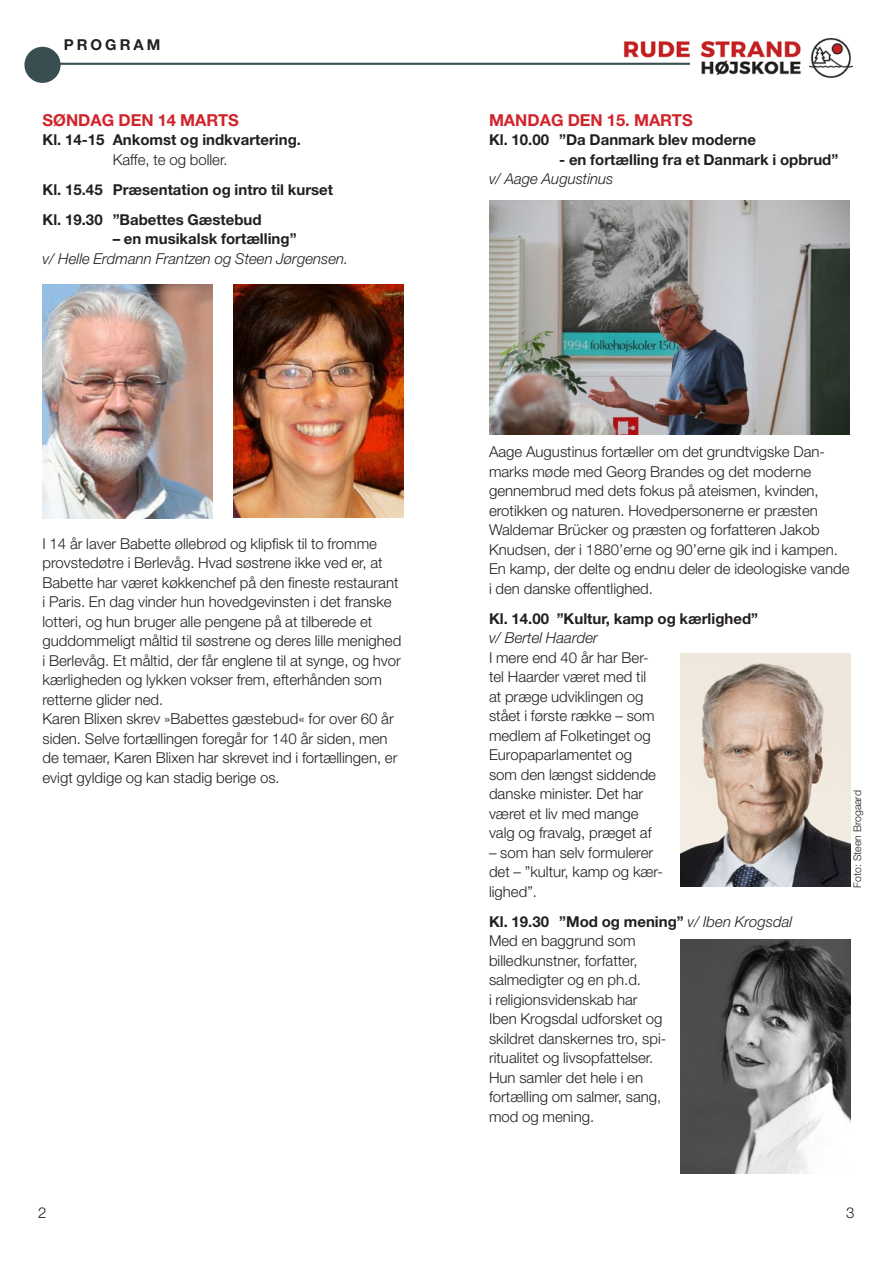
<style>
.page{position:relative;width:893px;height:1263px;background:#fff}
.page>*{position:absolute;margin:0;border:0;box-sizing:border-box;transform-origin:0 0}
.t1{font:700 16.5px "Helvetica Neue LT Std";color:#d1232a}
.t2{font:300 15px/19.5px "Helvetica Neue LT Std";color:#231f20}
.t3{font:700 15px/30px "Helvetica Neue LT Std";color:#231f20}
.t4{font:italic 300 15px "Helvetica Neue LT Std";color:#231f20}
.t5{font:700 15px "Helvetica Neue LT Std";letter-spacing:.2em;color:#231f20}
.t6{font:300 10.5px "Helvetica Neue LT Std";color:#231f20}
.s1{font-weight:700}
.s2{font-style:italic}
</style>
<div class="page">
<img style="left:619px;top:37px;width:235px;height:42px">
<hr style="left:40px;top:63px;width:650px;height:2px;background:#384e51">
<div style="left:24px;top:47px;width:37px;height:36px;background:#384e51;border-radius:50%"></div>
<img style="left:234px;top:285px;width:170px;height:232px">
<img style="left:43px;top:285px;width:170px;height:234px">
<img style="left:680px;top:654px;width:170px;height:233px">
<img style="left:680px;top:940px;width:170px;height:234px">
<img style="left:489px;top:201px;width:360px;height:234px">
<p class="t5" style="left:64px;top:36px;width:98px">PROGRAM</p>
<p class="t1" style="left:43px;top:109px;width:198px">SØNDAG DEN 14 MARTS</p>
<p class="t3" style="left:43px;top:124px;width:260px">Kl. 14-15 Ankomst og indkvartering.</p>
<p class="t2" style="left:113px;top:149px;width:116px">Kaffe, te og boller.</p>
<p class="t3" style="left:43px;top:174px;width:292px">Kl. 15.45 Præsentation og intro til kurset<br>Kl. 19.30 ”Babettes Gæstebud</p>
<p class="t3" style="left:113px;top:223px;width:185px">– en musikalsk fortælling”</p>
<p class="t4" style="left:43px;top:249px;width:307px">v/ Helle Erdmann Frantzen og Steen Jørgensen.</p>
<p class="t2" style="left:43px;top:533px;width:360px">I 14 år laver Babette øllebrød og klipfisk til to fromme provstedøtre i Berlevåg. Hvad søstrene ikke ved er, at Babette har været køkkenchef på den fineste restaurant i Paris. En dag vinder hun hovedgevinsten i det franske lotteri, og hun bruger alle pengene på at tilberede et guddommeligt måltid til søstrene og deres lille menighed i Berlevåg. Et måltid, der får englene til at synge, og hvor kærligheden og lykken vokser frem, efterhånden som retterne glider ned.<br>Karen Blixen skrev »Babettes gæstebud« for over 60 år siden. Selve fortællingen foregår for 140 år siden, men de temaer, Karen Blixen har skrevet ind i fortællingen, er evigt gyldige og kan stadig berige os.</p>
<p class="t1" style="left:489px;top:109px;width:205px">MANDAG DEN 15. MARTS</p>
<p class="t3" style="left:489px;top:124px;width:268px">Kl. 10.00 ”Da Danmark blev moderne</p>
<p class="t3" style="left:559px;top:144px;width:281px">- en fortælling fra et Danmark i opbrud”</p>
<p class="t4" style="left:489px;top:170px;width:126px">v/ Aage Augustinus</p>
<p class="t2" style="left:489px;top:442px;width:362px">Aage Augustinus fortæller om det grundtvigske Dan&shy;marks møde med Georg Brandes og det moderne gennembrud med dets fokus på ateismen, kvinden, erotikken og naturen. Hovedpersonerne er præsten Waldemar Brücker og præsten og forfatteren Jakob Knudsen, der i 1880’erne og 90’erne gik ind i kampen.<br>En kamp, der delte og endnu deler de ideologiske vande i den danske offentlighed.</p>
<p class="t3" style="left:489px;top:603px;width:271px">Kl. 14.00 ”Kultur, kamp og kærlighed”</p>
<p class="t4" style="left:489px;top:629px;width:110px">v/ Bertel Haarder</p>
<p class="t2" style="left:489px;top:647px;width:169px">I mere end 40 år har Ber&shy;tel Haarder været med til at præge udviklingen og stået i første række – som medlem af Folketinget og<br>Europaparlamentet og som den længst siddende danske minister. Det har været et liv med mange valg og fravalg, præget af</p>
<p class="t2" style="left:489px;top:842px;width:176px">– som han selv formulerer det – ”kultur, kamp og kær&shy;lighed”.</p>
<p class="t2" style="left:489px;top:911px;width:305px"><span class="s1">Kl. 19.30 ”Mod og mening”</span> <span class="s2">v/ Iben Krogsdal<br></span>Med en baggrund som<br>billedkunstner, forfatter,<br>salmedigter og en ph.d.<br>i religionsvidenskab har<br>Iben Krogsdal udforsket og<br>skildret danskernes tro, spi-<br>ritualitet og livsopfattelser.<br>Hun samler det hele i en<br>fortælling om salmer, sang,<br>mod og mening.</p>
<p class="t6" style="left:851px;top:888px;width:99px;rotate:-90deg">Foto: Steen Brogaard</p>
<p class="t2" style="left:38px;top:1203px;width:10px">2</p>
<p class="t2" style="left:846px;top:1203px;width:10px">3</p>
</div>
